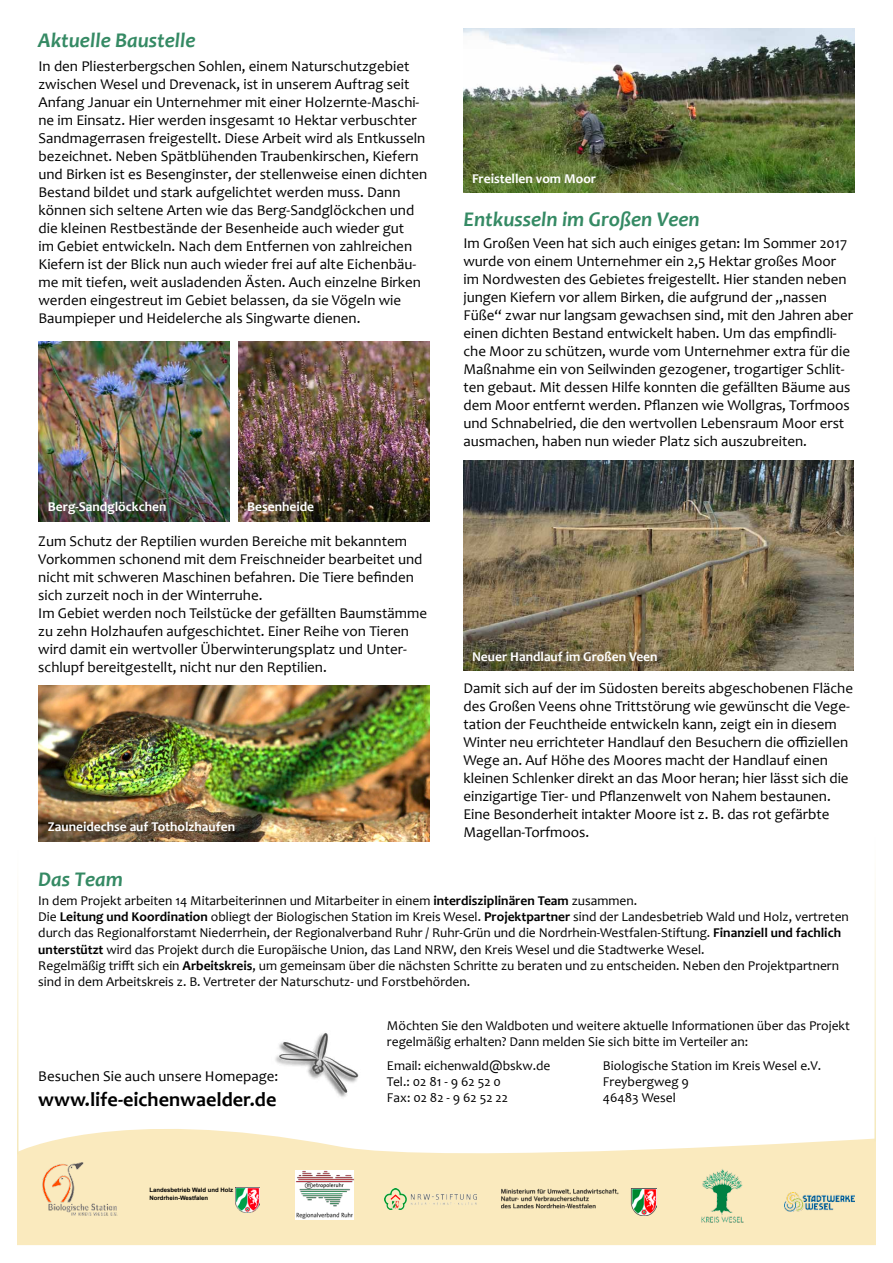
<style>
.page{position:relative;width:893px;height:1263px;background:#fff}
.page>*{position:absolute;margin:0;border:0;box-sizing:border-box;transform-origin:0 0}
.t1{font:italic 700 21px "Candara";color:#358a64}
.t2{font:700 20.25px "Candara";color:#000}
.t3{font:15px/18px "Candara";color:#000}
.t4{font:13.5px/16.2px "Candara";color:#000}
.t5{font:700 13.5px "Candara";color:#fff}
.t6{font:700 6px/7.2px "Arial";color:#000}
.s1{font-weight:700}
</style>
<div class="page">
<svg style="left:17px;top:1129px;width:859px;height:116px;fill:#faeabe"></svg>
<img style="left:275px;top:1033px;width:84px;height:64px">
<hr style="left:17px;top:850px;width:2px;height:304px;background:#f5e9bc">
<hr style="left:874px;top:837px;width:2px;height:304px;background:#f5e9bc">
<img style="left:785px;top:1192px;width:69px;height:19px">
<img style="left:693px;top:1165px;width:56px;height:63px">
<img style="left:385px;top:1189px;width:91px;height:20px">
<img style="left:235px;top:1187px;width:24px;height:25px">
<div style="left:295px;top:1171px;width:59px;height:49px;background:#fff"></div>
<img style="left:295px;top:1171px;width:59px;height:47px">
<img style="left:39px;top:1160px;width:80px;height:57px">
<img style="left:463px;top:29px;width:392px;height:163px">
<img style="left:38px;top:686px;width:391px;height:155px">
<img style="left:463px;top:460px;width:390px;height:211px">
<img style="left:38px;top:341px;width:192px;height:180px">
<img style="left:502px;top:1188px;width:154px;height:27px">
<img style="left:238px;top:341px;width:191px;height:180px">
<h1 class="t1" style="left:38px;top:27px;width:159px">Aktuelle Baustelle</h1>
<p class="t3" style="left:38px;top:57px;width:390px">In den Pliesterbergschen Sohlen, einem Naturschutzgebiet zwischen Wesel und Drevenack, ist in unserem Auftrag seit Anfang Januar ein Unternehmer mit einer Holzernte-Maschi&shy;ne im Einsatz. Hier werden insgesamt 10 Hektar verbuschter Sandmagerrasen freigestellt. Diese Arbeit wird als Entkusseln bezeichnet. Neben Spätblühenden Traubenkirschen, Kiefern und Birken ist es Besenginster, der stellenweise einen dichten Bestand bildet und stark aufgelichtet werden muss. Dann können sich seltene Arten wie das Berg-Sandglöckchen und die kleinen Restbestände der Besenheide auch wieder gut<br>im Gebiet entwickeln. Nach dem Entfernen von zahlreichen Kiefern ist der Blick nun auch wieder frei auf alte Eichenbäu&shy;me mit tiefen, weit ausladenden Ästen. Auch einzelne Birken werden eingestreut im Gebiet belassen, da sie Vögeln wie Baumpieper und Heidelerche als Singwarte dienen.</p>
<p class="t5" style="left:247px;top:498px;width:69px">Besenheide</p>
<p class="t3" style="left:38px;top:532px;width:390px">Zum Schutz der Reptilien wurden Bereiche mit bekanntem Vorkommen schonend mit dem Freischneider bearbeitet und nicht mit schweren Maschinen befahren. Die Tiere befinden sich zurzeit noch in der Winterruhe.<br>Im Gebiet werden noch Teilstücke der gefällten Baumstämme zu zehn Holzhaufen aufgeschichtet. Einer Reihe von Tieren wird damit ein wertvoller Überwinterungsplatz und Unter&shy;schlupf bereitgestellt, nicht nur den Reptilien.</p>
<p class="t5" style="left:48px;top:498px;width:120px">Berg-Sandglöckchen</p>
<p class="t5" style="left:48px;top:818px;width:189px">Zauneidechse auf Totholzhaufen</p>
<h1 class="t1" style="left:38px;top:866px;width:86px">Das Team</h1>
<p class="t5" style="left:472px;top:170px;width:126px">Freistellen vom Moor</p>
<h1 class="t1" style="left:463px;top:206px;width:238px">Entkusseln im Großen Veen</h1>
<p class="t3" style="left:463px;top:234px;width:391px">Im Großen Veen hat sich auch einiges getan: Im Sommer 2017 wurde von einem Unternehmer ein 2,5 Hektar großes Moor im Nordwesten des Gebietes freigestellt. Hier standen neben jungen Kiefern vor allem Birken, die aufgrund der „nassen Füße“ zwar nur langsam gewachsen sind, mit den Jahren aber einen dichten Bestand entwickelt haben. Um das empfindli&shy;che Moor zu schützen, wurde vom Unternehmer extra für die Maßnahme ein von Seilwinden gezogener, trogartiger Schlit&shy;ten gebaut. Mit dessen Hilfe konnten die gefällten Bäume aus dem Moor entfernt werden. Pflanzen wie Wollgras, Torfmoos und Schnabelried, die den wertvollen Lebensraum Moor erst ausmachen, haben nun wieder Platz sich auszubreiten.</p>
<p class="t5" style="left:472px;top:649px;width:187px">Neuer Handlauf im Großen Veen</p>
<p class="t3" style="left:463px;top:679px;width:391px">Damit sich auf der im Südosten bereits abgeschobenen Fläche des Großen Veens ohne Trittstörung wie gewünscht die Vege&shy;tation der Feuchtheide entwickeln kann, zeigt ein in diesem Winter neu errichteter Handlauf den Besuchern die offiziellen Wege an. Auf Höhe des Moores macht der Handlauf einen kleinen Schlenker direkt an das Moor heran; hier lässt sich die einzigartige Tier- und Pflanzenwelt von Nahem bestaunen.<br>Eine Besonderheit intakter Moore ist z. B. das rot gefärbte Magellan-Torfmoos.</p>
<p class="t4" style="left:38px;top:892px;width:812px">In dem Projekt arbeiten 14 Mitarbeiterinnen und Mitarbeiter in einem <span class="s1">interdisziplinären Team</span> zusammen.<br>Die <span class="s1">Leitung und Koordination</span> obliegt der Biologischen Station im Kreis Wesel. <span class="s1">Projektpartner</span> sind der Landesbetrieb Wald und Holz, vertreten durch das Regionalforstamt Niederrhein, der Regionalverband Ruhr / Ruhr-Grün und die Nordrhein-Westfalen-Stiftung. <span class="s1">Finanziell und fachlich unterstützt</span> wird das Projekt durch die Europäische Union, das Land NRW, den Kreis Wesel und die Stadtwerke Wesel.<br>Regelmäßig trifft sich ein <span class="s1">Arbeitskreis</span>, um gemeinsam über die nächsten Schritte zu beraten und zu entscheiden. Neben den Projektpartnern sind in dem Arbeitskreis z. B. Vertreter der Naturschutz- und Forstbehörden.</p>
<p class="t3" style="left:38px;top:1067px;width:242px">Besuchen Sie auch unsere Homepage:</p>
<h2 class="t2" style="left:38px;top:1086px;width:240px">www.life-eichenwaelder.de</h2>
<p class="t6" style="left:149px;top:1187px;width:85px">Landesbetrieb Wald und Holz<br>Nordrhein-Westfalen</p>
<p class="t4" style="left:387px;top:1017px;width:465px">Möchten Sie den Waldboten und weitere aktuelle Informationen über das Projekt regelmäßig erhalten? Dann melden Sie sich bitte im Verteiler an:</p>
<p class="t4" style="left:387px;top:1057px;width:165px">Email: eichenwald@bskw.de</p>
<p class="t4" style="left:603px;top:1057px;width:220px">Biologische Station im Kreis Wesel e.V.</p>
<p class="t4" style="left:387px;top:1073px;width:115px">Tel.: 02 81 - 9 62 52 0</p>
<p class="t4" style="left:603px;top:1073px;width:87px">Freybergweg 9</p>
<p class="t4" style="left:387px;top:1089px;width:123px">Fax: 02 82 - 9 62 52 22</p>
<p class="t4" style="left:603px;top:1089px;width:74px">46483 Wesel</p>
</div>
